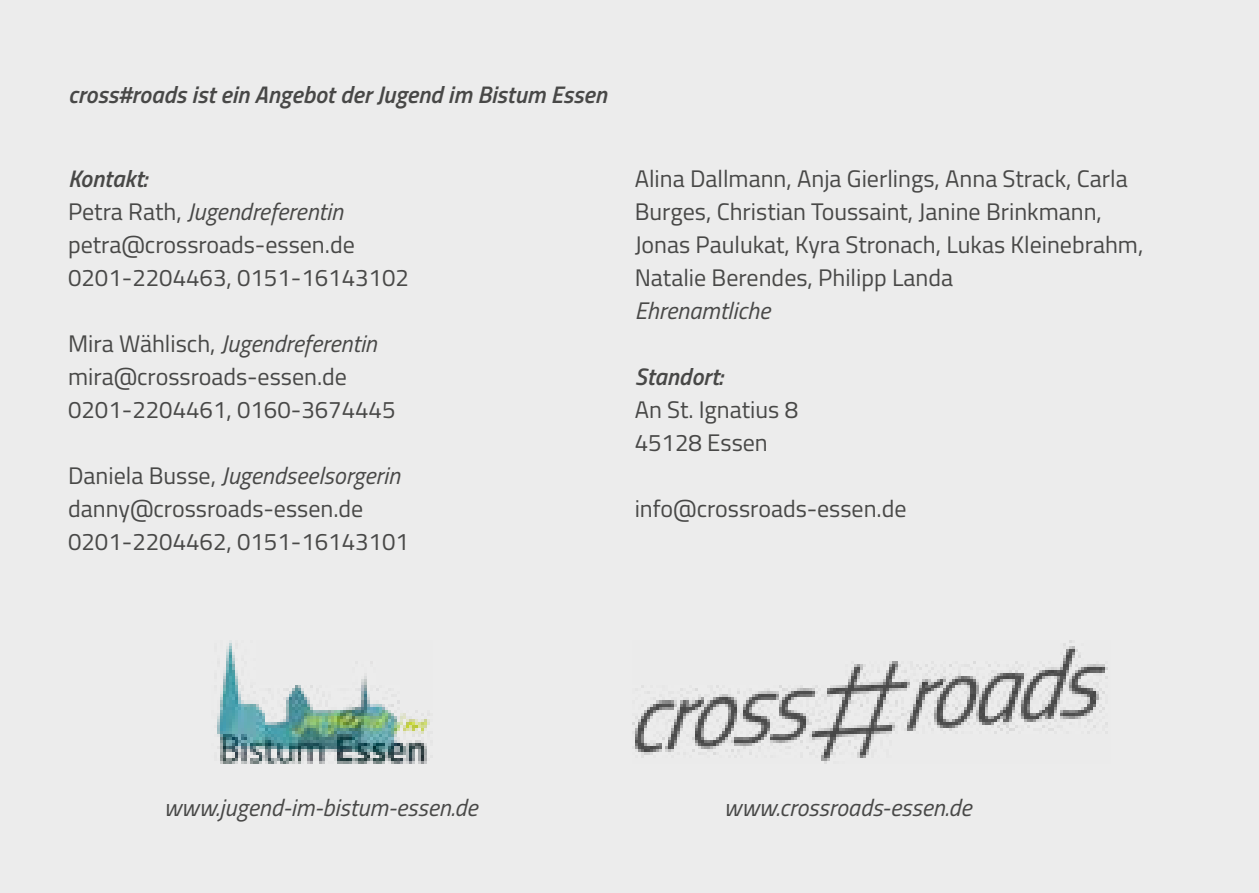
<style>
.page{position:relative;width:1259px;height:893px;background:#ececec}
.page>*{position:absolute;margin:0;border:0;box-sizing:border-box;transform-origin:0 0}
.t1{font:24px/33px "Titillium";color:#484847}
.t2{font:italic 24px "Titillium";color:#484847}
.t3{font:italic 600 24px "Titillium";color:#484847}
.s1{font-weight:600;font-style:italic}
.s2{font-style:italic}
</style>
<div class="page">
<img style="left:632px;top:641px;width:476px;height:122px">
<img style="left:217px;top:641px;width:213px;height:122px">
<p class="t3" style="left:68px;top:76px;width:540px">cross#roads ist ein Angebot der Jugend im Bistum Essen</p>
<p class="t1" style="left:68px;top:161px;width:342px"><span class="s1">Kontakt:<br></span>Petra Rath, <span class="s2">Jugendreferentin </span>petra@crossroads-essen.de<br>0201-2204463, 0151-16143102</p>
<p class="t1" style="left:68px;top:326px;width:329px">Mira Wählisch, <span class="s2">Jugendreferentin </span>mira@crossroads-essen.de<br>0201-2204461, 0160-3674445</p>
<p class="t1" style="left:68px;top:458px;width:342px">Daniela Busse, <span class="s2">Jugendseelsorgerin </span>danny@crossroads-essen.de<br>0201-2204462, 0151-16143101</p>
<p class="t1" style="left:635px;top:161px;width:510px">Alina Dallmann, Anja Gierlings, Anna Strack, Carla Burges, Christian Toussaint, Janine Brinkmann, Jonas Paulukat, Kyra Stronach, Lukas Kleinebrahm, Natalie Berendes, Philipp Landa</p>
<p class="t2" style="left:635px;top:293px;width:137px">Ehrenamtliche</p>
<p class="t3" style="left:635px;top:358px;width:90px">Standort:</p>
<p class="t1" style="left:635px;top:392px;width:165px">An St. Ignatius 8<br>45128 Essen</p>
<p class="t1" style="left:635px;top:491px;width:273px">info@crossroads-essen.de</p>
<p class="t2" style="left:164px;top:790px;width:315px">www.jugend-im-bistum-essen.de</p>
<p class="t2" style="left:724px;top:790px;width:249px">www.crossroads-essen.de</p>
</div>
